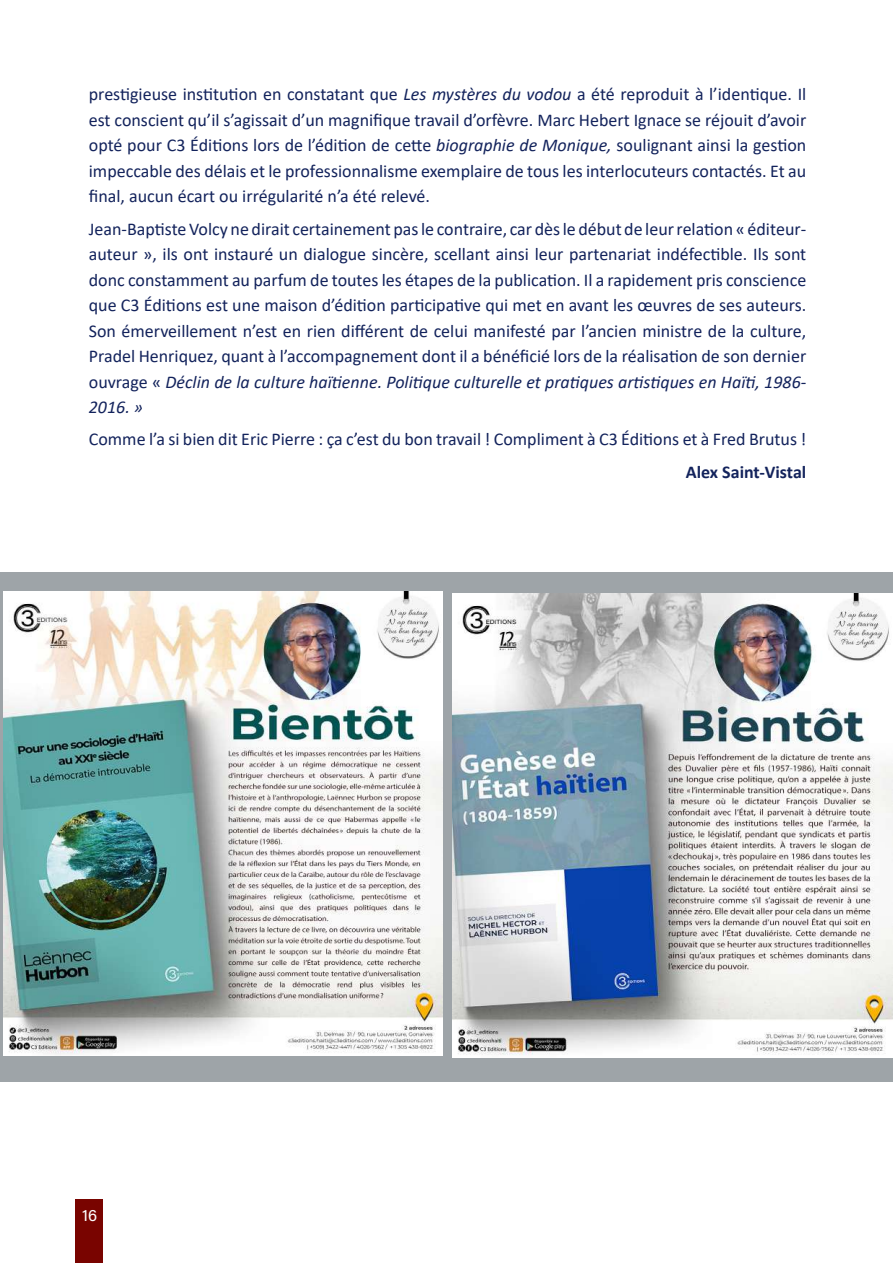
<style>
.page{position:relative;width:893px;height:1263px;background:#fff}
.page>*{position:absolute;margin:0;border:0;box-sizing:border-box;transform-origin:0 0}
.t1{font:18px/25.5px "Calibri";color:#13235c;text-align:justify}
.t2{font:700 18px "Calibri";color:#13235c}
.t3{font:16.5px "Acumin Pro";color:#fff}
.s1{font-style:italic}
</style>
<div class="page">
<div style="left:75px;top:1199px;width:27px;height:64px;background:#790400"></div>
<div style="left:0;top:572px;width:893px;height:510px;background:#9ea4a8"></div>
<img style="left:3px;top:592px;width:439px;height:464px">
<img style="left:453px;top:593px;width:439px;height:464px">
<p class="t1" style="left:89px;top:81px;width:719px">prestigieuse institution en constatant que <span class="s1">Les mystères du vodou</span> a été reproduit à l’identique. Il est conscient qu’il s’agissait d’un magnifique travail d’orfèvre. Marc Hebert Ignace se réjouit d’avoir opté pour C3 Éditions lors de l’édition de cette <span class="s1">biographie de Monique,</span> soulignant ainsi la gestion impeccable des délais et le professionnalisme exemplaire de tous les interlocuteurs contactés. Et au final, aucun écart ou irrégularité n’a été relevé.</p>
<p class="t1" style="left:89px;top:216px;width:719px">Jean-Baptiste Volcy ne dirait certainement pas le contraire, car dès le début de leur relation « éditeur&shy;auteur », ils ont instauré un dialogue sincère, scellant ainsi leur partenariat indéfectible. Ils sont donc constamment au parfum de toutes les étapes de la publication. Il a rapidement pris conscience que C3 Éditions est une maison d’édition participative qui met en avant les œuvres de ses auteurs.<br>Son émerveillement n’est en rien différent de celui manifesté par l’ancien ministre de la culture, Pradel Henriquez, quant à l’accompagnement dont il a bénéficié lors de la réalisation de son dernier ouvrage « <span class="s1">Déclin de la culture haïtienne. Politique culturelle et pratiques artistiques en Haïti, 1986- 2016. »</span></p>
<p class="t1" style="left:89px;top:426px;width:719px">Comme l’a si bien dit Eric Pierre : ça c’est du bon travail ! Compliment à C3 Éditions et à Fred Brutus !</p>
<p class="t2" style="left:686px;top:459px;width:122px">Alex Saint-Vistal</p>
<p class="t3" style="left:82px;top:1204px;width:17px">16</p>
</div>
